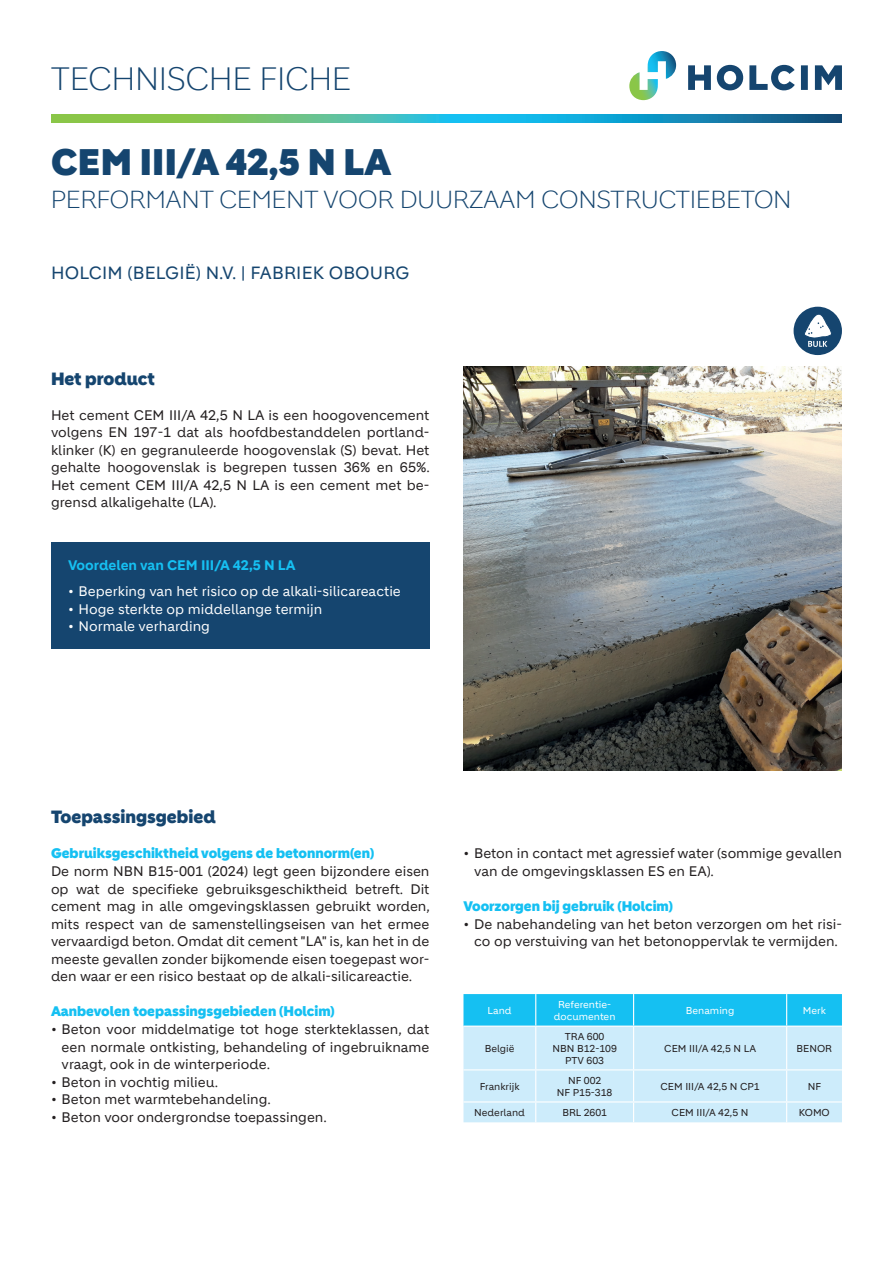
<style>
.page{position:relative;width:893px;height:1263px;background:#fff}
.page>*{position:absolute;margin:0;border:0;box-sizing:border-box;transform-origin:0 0}
.t1{font:900 36px "Holcim Headline";letter-spacing:.01em;color:#15456f}
.t2{font:300 31.5px "Holcim Headline";letter-spacing:.01em;color:#15456f}
.t3{font:300 24px "Holcim Headline";letter-spacing:.01em;color:#15456f}
.t4{font:17.25px "Holcim";letter-spacing:.01em;color:#15456f}
.t5{font:900 17.25px "Holcim Headline";color:#15456f}
.t6{font:13.5px/17.5px "Holcim";color:#231f20;text-align:justify}
.t7{font:900 13.5px "Holcim Headline";color:#15c0f2}
.t8{font:13.5px "Holcim";color:#fff}
.t9{font:700 13.5px "Holcim";color:#15c0f2}
.t10{font:9.75px/11.7px "Holcim";color:#231f20;text-align:center}
.t11{font:9.75px/11.7px "Holcim";color:#fff;text-align:center}
</style>
<div class="page">
<div style="left:51px;top:542px;width:378px;height:107px;background:#15456f"></div>
<svg style="left:688px;top:65px;width:154px;height:25px"></svg>
<svg style="left:629px;top:51px;width:47px;height:49px"></svg>
<svg style="left:51px;top:114px;width:791px;height:9px;background:#40ab9d"></svg>
<svg style="left:463px;top:994px;width:379px;height:128px;background:#a1e1f8"></svg>
<div style="left:794px;top:307px;width:48px;height:48px;background:#15456f;border-radius:50%"></div>
<svg style="left:804px;top:314px;width:28px;height:33px"></svg>
<img style="left:463px;top:366px;width:379px;height:405px">
<h2 class="t2" style="left:51px;top:61px;width:301px">TECHNISCHE FICHE</h2>
<h1 class="t1" style="left:51px;top:141px;width:341px">CEM III/A 42,5 N LA</h1>
<h3 class="t3" style="left:51px;top:186px;width:742px">PERFORMANT CEMENT VOOR DUURZAAM CONSTRUCTIEBETON</h3>
<p class="t4" style="left:51px;top:263px;width:360px">HOLCIM (BELGIË) N.V. | FABRIEK OBOURG</p>
<p class="t5" style="left:51px;top:368px;width:105px">Het product</p>
<p class="t6" style="left:51px;top:406px;width:380px">Het cement CEM III/A 42,5 N LA is een hoogovencement volgens EN 197-1 dat als hoofdbestanddelen portland&shy;klinker (K) en gegranuleerde hoogovenslak (S) bevat. Het gehalte hoogovenslak is begrepen tussen 36% en 65%.<br>Het cement CEM III/A 42,5 N LA is een cement met be&shy;grensd alkaligehalte (LA).</p>
<p class="t9" style="left:68px;top:558px;width:229px">Voordelen van CEM III/A 42,5 N LA</p>
<p class="t8" style="left:68px;top:584px;width:334px">• Beperking van het risico op de alkali-silicareactie</p>
<p class="t8" style="left:68px;top:601px;width:256px">• Hoge sterkte op middellange termijn</p>
<p class="t8" style="left:68px;top:619px;width:144px">• Normale verharding</p>
<p class="t5" style="left:51px;top:807px;width:166px">Toepassingsgebied</p>
<p class="t7" style="left:51px;top:846px;width:325px">Gebruiksgeschiktheid volgens de betonnorm(en)</p>
<p class="t6" style="left:51px;top:862px;width:380px">De norm NBN B15-001 (2024) legt geen bijzondere eisen op wat de specifieke gebruiksgeschiktheid betreft. Dit cement mag in alle omgevingsklassen gebruikt worden, mits respect van de samenstellingseisen van het ermee vervaardigd beton. Omdat dit cement "LA" is, kan het in de meeste gevallen zonder bijkomende eisen toegepast wor&shy;den waar er een risico bestaat op de alkali-silicareactie.</p>
<p class="t7" style="left:51px;top:1004px;width:285px">Aanbevolen toepassingsgebieden (Holcim)</p>
<p class="t6" style="left:62px;top:1020px;width:369px;text-indent:-11px">• Beton voor middelmatige tot hoge sterkteklassen, dat een normale ontkisting, behandeling of ingebruikname vraagt, ook in de winterperiode.</p>
<p class="t6" style="left:51px;top:1073px;width:169px">• Beton in vochtig milieu.</p>
<p class="t6" style="left:51px;top:1090px;width:221px">• Beton met warmtebehandeling.</p>
<p class="t6" style="left:51px;top:1108px;width:277px">• Beton voor ondergrondse toepassingen.</p>
<p class="t6" style="left:474px;top:845px;width:369px;text-indent:-11px">• Beton in contact met agressief water (sommige gevallen van de omgevingsklassen ES en EA).</p>
<p class="t7" style="left:463px;top:898px;width:211px">Voorzorgen bij gebruik (Holcim)</p>
<p class="t6" style="left:463px;top:915px;width:380px;text-align:center">• De nabehandeling van het beton verzorgen om het risi&shy;co op verstuiving van het betonoppervlak te vermijden.</p>
<p class="t11" style="left:488px;top:1005px;width:25px">Land</p>
<p class="t11" style="left:554px;top:999px;width:63px">Referentie&shy;documenten</p>
<p class="t11" style="left:686px;top:1005px;width:50px">Benaming</p>
<p class="t11" style="left:803px;top:1005px;width:25px">Merk</p>
<p class="t10" style="left:485px;top:1042px;width:31px">België</p>
<p class="t10" style="left:552px;top:1031px;width:66px">TRA 600<br>NBN B12-109<br>PTV 603</p>
<p class="t10" style="left:664px;top:1042px;width:93px">CEM III/A 42,5 N LA</p>
<p class="t10" style="left:796px;top:1042px;width:37px">BENOR</p>
<p class="t10" style="left:480px;top:1080px;width:41px">Frankrijk</p>
<p class="t10" style="left:557px;top:1074px;width:57px">NF 002<br>NF P15-318</p>
<p class="t10" style="left:660px;top:1080px;width:101px">CEM III/A 42,5 N CP1</p>
<p class="t10" style="left:808px;top:1080px;width:15px">NF</p>
<p class="t10" style="left:474px;top:1107px;width:52px">Nederland</p>
<p class="t10" style="left:562px;top:1107px;width:46px">BRL 2601</p>
<p class="t10" style="left:672px;top:1107px;width:78px">CEM III/A 42,5 N</p>
<p class="t10" style="left:799px;top:1107px;width:32px">KOMO</p>
</div>
